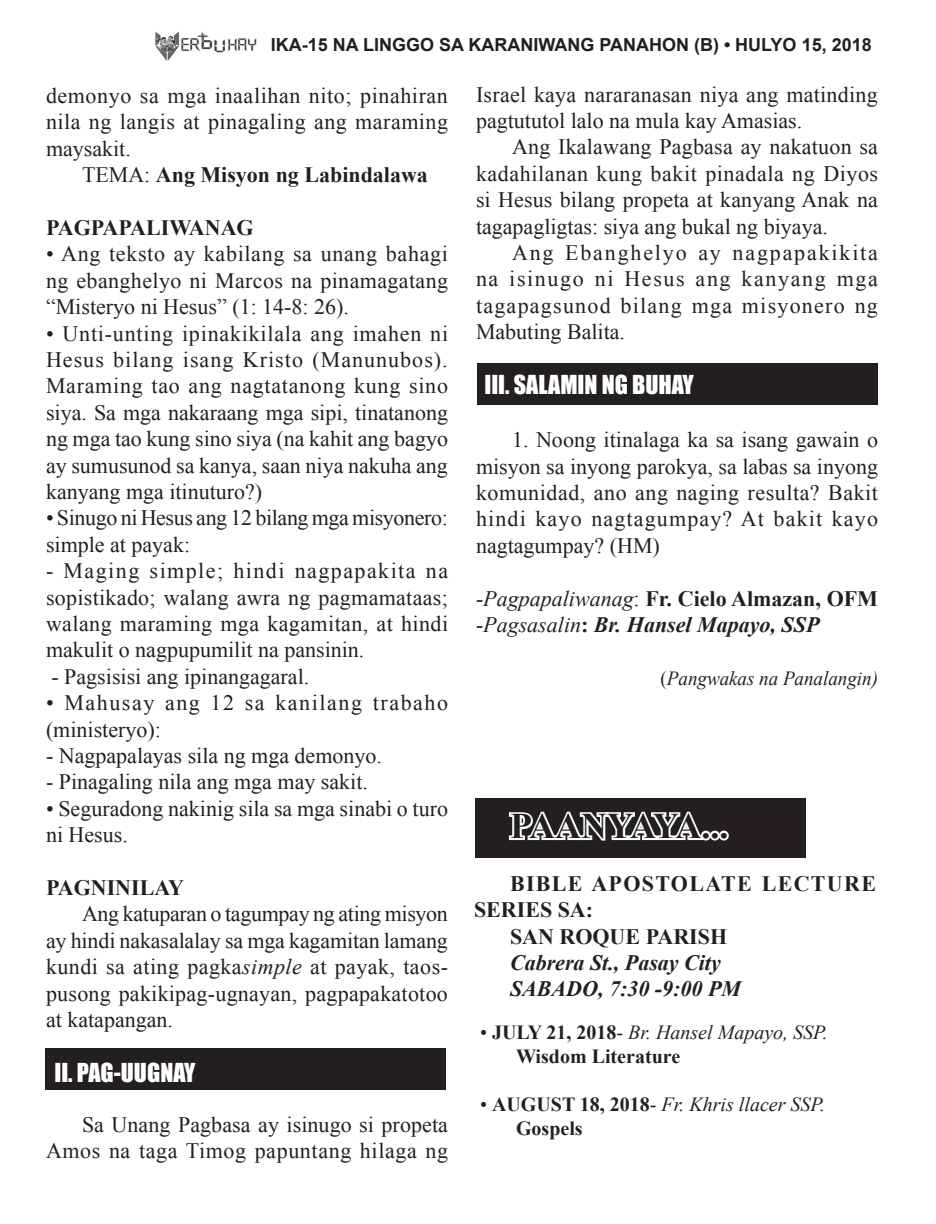
<style>
.page{position:relative;width:936px;height:1224px;background:#fff}
.page>*{position:absolute;margin:0;border:0;box-sizing:border-box;transform-origin:0 0}
.t1{font:700 36px "Times New Roman";letter-spacing:-.075em;color:#231f20}
.body_text{font:24px "Impact";color:#fff}
.body_text-2{font:22px/26.4px "Times New Roman";color:#231f20;text-align:justify}
.body_text-3{font:italic 22px/26.4px "Times New Roman";color:#231f20}
.body_text-4{font:700 22px "Times New Roman";color:#231f20}
.body_text-5{font:22px/26.4px "Times New Roman";letter-spacing:.07em;color:#231f20}
.t2{font:italic 700 22px "Times New Roman";color:#231f20}
.body_text-6{font:700 22px/26.4px "Times New Roman";letter-spacing:.06em;color:#231f20}
.subhead{font:700 22px "Times New Roman";color:#231f20}
.body_text-7{font:italic 20px "Times New Roman";color:#231f20}
.body_text-8{font:italic 20px "Times New Roman";color:#231f20;scale:.95 1}
.t3{font:700 20px "Times New Roman";color:#231f20}
.liturgical_celebrati{font:700 18px "Arial";color:#231f20}
.s1{font-weight:400}
.s2{font-style:italic}
.s3{font-style:normal}
.s4{font-weight:700;font-style:normal}
.s5{font-weight:700}
</style>
<div class="page">
<div style="left:45px;top:1048px;width:401px;height:42px;background:#231f20"></div>
<div style="left:477px;top:363px;width:401px;height:42px;background:#231f20"></div>
<img style="left:155px;top:31px;width:102px;height:30px">
<div style="left:475px;top:798px;width:330px;height:60px;background:#231f20"></div>
<svg style="left:508px;top:811px;width:221px;height:30px"></svg>
<p class="liturgical_celebrati" style="left:271px;top:33px;width:603px">IKA-15 NA LINGGO SA KARANIWANG PANAHON (B) • HULYO 15, 2018</p>
<p class="body_text-2" style="left:46px;top:82px;width:404px">demonyo sa mga inaalihan nito; pinahiran nila ng langis at pinagaling ang maraming maysakit.</p>
<p class="body_text-4" style="left:82px;top:160px;width:347px"><span class="s1">TEMA:</span> Ang Misyon ng Labindalawa</p>
<p class="body_text-4" style="left:46px;top:212px;width:209px">PAGPAPALIWANAG</p>
<p class="body_text-2" style="left:46px;top:241px;width:404px">• Ang teksto ay kabilang sa unang bahagi ng ebanghelyo ni Marcos na pinamagatang “Misteryo ni Hesus” (1: 14-8: 26).</p>
<p class="body_text-2" style="left:46px;top:320px;width:404px">• Unti-unting ipinakikilala ang imahen ni Hesus bilang isang Kristo (Manunubos).<br>Maraming tao ang nagtatanong kung sino siya. Sa mga nakaraang mga sipi, tinatanong ng mga tao kung sino siya (na kahit ang bagyo ay sumusunod sa kanya, saan niya nakuha ang kanyang mga itinuturo?)</p>
<p class="body_text-2" style="left:46px;top:505px;width:403px">• Sinugo ni Hesus ang 12 bilang mga misyonero: simple at payak:</p>
<p class="body_text-2" style="left:46px;top:557px;width:404px">- Maging simple; hindi nagpapakita na sopistikado; walang awra ng pagmamataas; walang maraming mga kagamitan, at hindi makulit o nagpupumilit na pansinin.</p>
<p class="body_text-2" style="left:52px;top:663px;width:259px">- Pagsisisi ang ipinangagaral.</p>
<p class="body_text-5" style="left:46px;top:689px;width:404px">• Mahusay ang 12 sa kanilang trabaho (ministeryo):</p>
<p class="body_text-2" style="left:46px;top:742px;width:338px">- Nagpapalayas sila ng mga demonyo.</p>
<p class="body_text-2" style="left:46px;top:769px;width:324px">- Pinagaling nila ang mga may sakit.</p>
<p class="body_text-2" style="left:46px;top:795px;width:404px">• Seguradong nakinig sila sa mga sinabi o turo ni Hesus.</p>
<p class="subhead" style="left:46px;top:872px;width:140px">PAGNINILAY</p>
<p class="body_text-2" style="left:46px;top:901px;width:404px;text-indent:36px">Ang katuparan o tagumpay ng ating misyon ay hindi nakasalalay sa mga kagamitan lamang kundi sa ating pagka<span class="s2">simple</span> at payak, taos&shy;pusong pakikipag-ugnayan, pagpapakatotoo at katapangan.</p>
<p class="body_text" style="left:54px;top:1054px;width:143px">II. PAG-UUGNAY</p>
<p class="body_text-2" style="left:46px;top:1111px;width:404px;text-align:right">Sa Unang Pagbasa ay isinugo si propeta<br>Amos na taga Timog papuntang hilaga ng</p>
<p class="body_text-2" style="left:476px;top:81px;width:403px">Israel kaya nararanasan niya ang matinding pagtututol lalo na mula kay Amasias.</p>
<p class="body_text-2" style="left:476px;top:134px;width:404px;text-indent:36px">Ang Ikalawang Pagbasa ay nakatuon sa kadahilanan kung bakit pinadala ng Diyos si Hesus bilang propeta at kanyang Anak na tagapagligtas: siya ang bukal ng biyaya.</p>
<p class="body_text-2" style="left:476px;top:239px;width:404px;text-indent:36px">Ang Ebanghelyo ay nagpapakikita na isinugo ni Hesus ang kanyang mga tagapagsunod bilang mga misyonero ng Mabuting Balita.</p>
<p class="body_text" style="left:484px;top:366px;width:211px">III. SALAMIN NG BUHAY</p>
<p class="body_text-2" style="left:476px;top:426px;width:404px;text-indent:36px">1. Noong itinalaga ka sa isang gawain o misyon sa inyong parokya, sa labas sa inyong komunidad, ano ang naging resulta? Bakit hindi kayo nagtagumpay? At bakit kayo nagtagumpay? (HM)</p>
<p class="body_text-3" style="left:476px;top:585px;width:403px">-Pagpapaliwanag<span class="s3">:</span> <span class="s4">Fr. Cielo Almazan, OFM </span>-Pagsasalin<span class="s4">:</span> <span class="s5">Br. Hansel Mapayo, SSP</span></p>
<p class="body_text-8" style="left:661px;top:664px;width:230px"><span class="s3">(</span>Pangwakas na Panalangin)</p>
<p class="t1" style="left:510px;top:801px;width:220px">PAANYAYA...</p>
<p class="body_text-6" style="left:474px;top:870px;width:404px;text-indent:36px">BIBLE APOSTOLATE LECTURE<br>SERIES SA:</p>
<p class="body_text-4" style="left:510px;top:921px;width:219px">SAN ROQUE PARISH</p>
<p class="t2" style="left:510px;top:947px;width:212px">Cabrera St., Pasay City</p>
<p class="t2" style="left:510px;top:974px;width:233px">SABADO, 7:30 -9:00 PM</p>
<p class="body_text-7" style="left:480px;top:1018px;width:349px"><span class="s3">•</span> <span class="s4">JULY 21, 2018</span><span class="s3">-</span> Br. Hansel Mapayo, SSP.</p>
<p class="t3" style="left:516px;top:1042px;width:166px">Wisdom Literature</p>
<p class="body_text-7" style="left:480px;top:1090px;width:347px"><span class="s3">•</span> <span class="s4">AUGUST 18, 2018</span><span class="s3">-</span> Fr. Khris llacer SSP.</p>
<p class="t3" style="left:516px;top:1114px;width:68px">Gospels</p>
</div>
